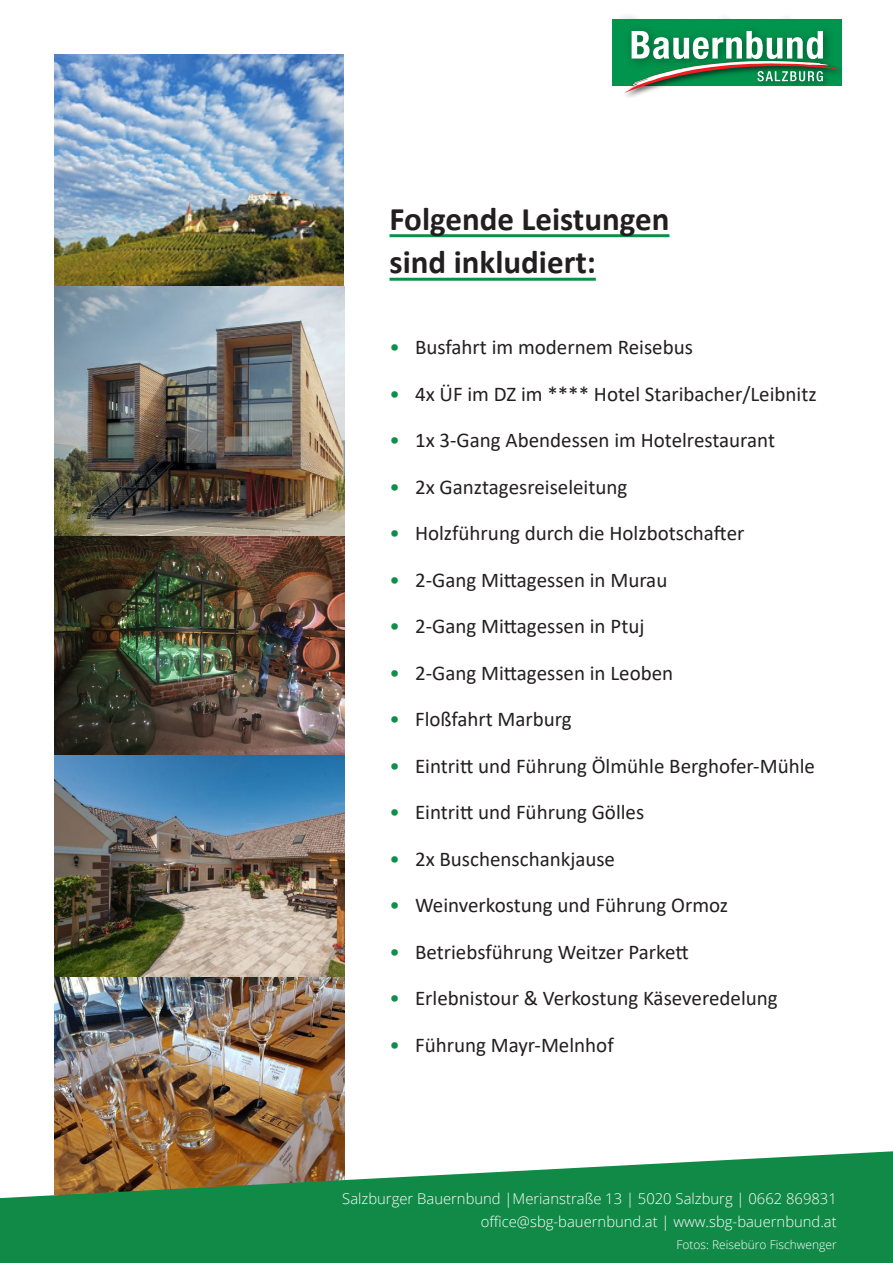
<style>
.page{position:relative;width:893px;height:1263px;background:#fff}
.page>*{position:absolute;margin:0;border:0;box-sizing:border-box;transform-origin:0 0}
.t1{font:700 33px "Calibri";color:#231f20}
.t2{font:21px "Calibri";color:#231f20}
.t3{font:300 14.85px "Open Sans";color:#fff}
.t4{font:300 12px "Open Sans";color:#fff}
.s1{color:#0c9049}
</style>
<div class="page">
<img style="left:54px;top:54px;width:290px;height:1097px">
<svg style="left:0;top:1151px;width:893px;height:112px;background:#399258"></svg>
<hr style="left:389px;top:234px;width:280px;height:3px;background:#0c9049">
<hr style="left:389px;top:278px;width:207px;height:3px;background:#0c9049">
<img style="left:626px;top:56px;width:216px;height:41px">
<svg style="left:614px;top:19px;width:223px;height:74px"></svg>
<p class="t1" style="left:389px;top:196px;width:281px">Folgende Leistungen</p>
<p class="t1" style="left:389px;top:239px;width:208px">sind inkludiert:</p>
<p class="t2" style="left:389px;top:333px;width:305px"><span class="s1">•</span> Busfahrt im modernem Reisebus</p>
<p class="t2" style="left:389px;top:379px;width:429px"><span class="s1">•</span> 4x ÜF im DZ im **** Hotel Staribacher/Leibnitz</p>
<p class="t2" style="left:389px;top:426px;width:387px"><span class="s1">•</span> 1x 3-Gang Abendessen im Hotelrestaurant</p>
<p class="t2" style="left:389px;top:472px;width:239px"><span class="s1">•</span> 2x Ganztagesreiseleitung</p>
<p class="t2" style="left:389px;top:519px;width:356px"><span class="s1">•</span> Holzführung durch die Holzbotschafter</p>
<p class="t2" style="left:389px;top:565px;width:279px"><span class="s1">•</span> 2-Gang Mittagessen in Murau</p>
<p class="t2" style="left:389px;top:612px;width:256px"><span class="s1">•</span> 2-Gang Mittagessen in Ptuj</p>
<p class="t2" style="left:389px;top:658px;width:285px"><span class="s1">•</span> 2-Gang Mittagessen in Leoben</p>
<p class="t2" style="left:389px;top:705px;width:184px"><span class="s1">•</span> Floßfahrt Marburg</p>
<p class="t2" style="left:389px;top:751px;width:427px"><span class="s1">•</span> Eintritt und Führung Ölmühle Berghofer-Mühle</p>
<p class="t2" style="left:389px;top:798px;width:256px"><span class="s1">•</span> Eintritt und Führung Gölles</p>
<p class="t2" style="left:389px;top:844px;width:227px"><span class="s1">•</span> 2x Buschenschankjause</p>
<p class="t2" style="left:389px;top:891px;width:340px"><span class="s1">•</span> Weinverkostung und Führung Ormoz</p>
<p class="t2" style="left:389px;top:937px;width:301px"><span class="s1">•</span> Betriebsführung Weitzer Parkett</p>
<p class="t2" style="left:389px;top:984px;width:390px"><span class="s1">•</span> Erlebnistour &amp; Verkostung Käseveredelung</p>
<p class="t2" style="left:389px;top:1030px;width:226px"><span class="s1">•</span> Führung Mayr-Melnhof</p>
<p class="t3" style="left:342px;top:1188px;width:496px">Salzburger Bauernbund |Merianstraße 13 | 5020 Salzburg | 0662 869831</p>
<p class="t3" style="left:481px;top:1211px;width:357px">office@sbg-bauernbund.at | www.sbg-bauernbund.at</p>
<p class="t4" style="left:676px;top:1237px;width:162px">Fotos: Reisebüro Fischwenger</p>
</div>
